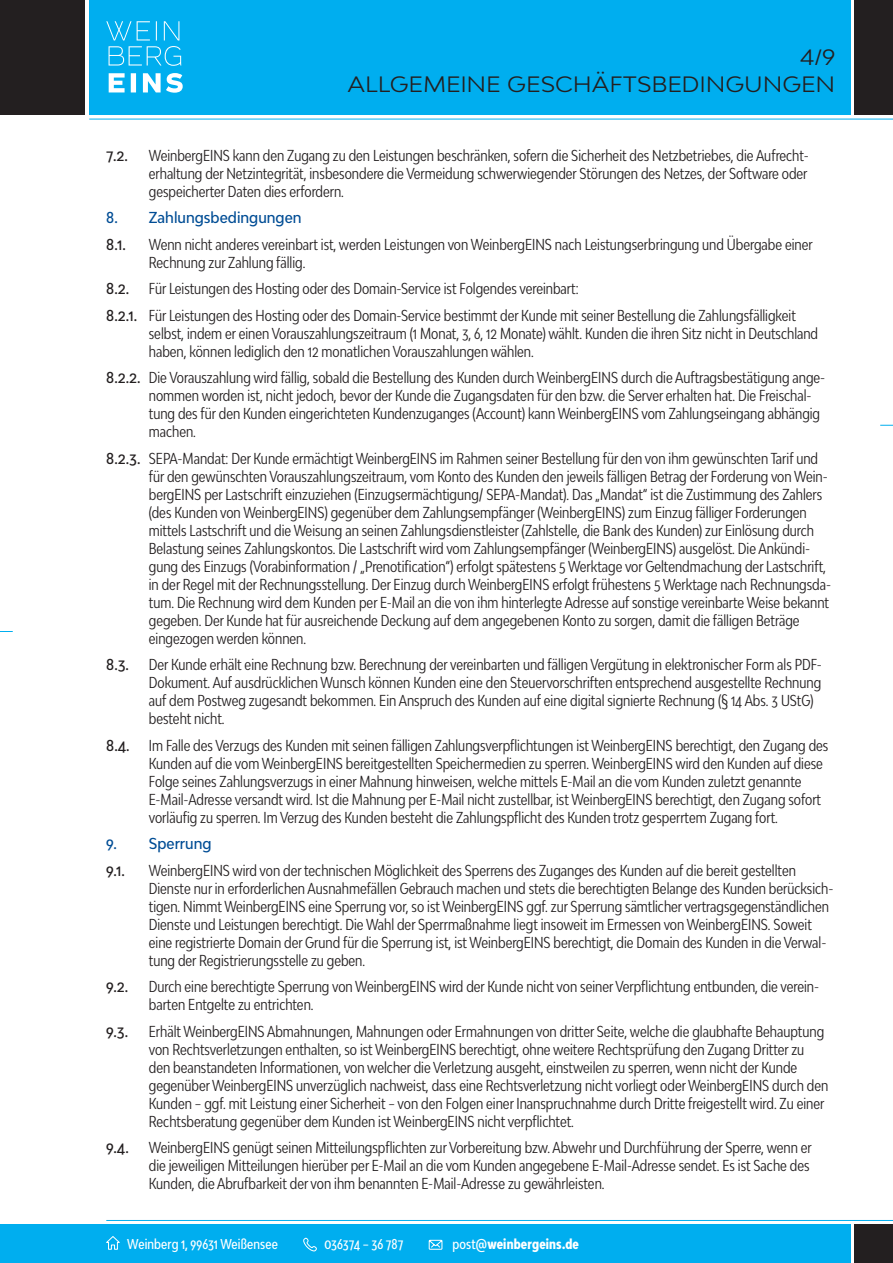
<style>
.page{position:relative;width:893px;height:1263px;background:#fff}
.page>*{position:absolute;margin:0;border:0;box-sizing:border-box;transform-origin:0 0}
.t1{font:expanded 21px "Bw Modelica";color:#231f20}
.t2{font:ultra-condensed 15px/18px "Bw Modelica";color:#231f20}
.t3{font:500 condensed 15px "Bw Modelica";color:#231f20}
.t4{font:500 condensed 15px "Bw Modelica";color:#014d95}
.t5{font:500 ultra-condensed 13.5px "Bw Modelica";letter-spacing:.005em;color:#fff}
.t6{font:800 ultra-condensed 13.5px "Bw Modelica";letter-spacing:.01em;color:#fff}
.s1{font-weight:500;font-stretch:condensed}
.s2{font-weight:500}
</style>
<div class="page">
<div style="left:89px;top:0;width:761px;height:115px;background:#00aeef"></div>
<div style="left:855px;top:1225px;width:38px;height:38px;background:#231f20"></div>
<div style="left:0;top:1225px;width:850px;height:38px;background:#00aeef"></div>
<hr style="left:106px;top:1220px;width:787px;height:1px;background:#00aeef">
<svg style="left:106px;top:1236px;width:14px;height:14px"></svg>
<svg style="left:303px;top:1237px;width:14px;height:15px"></svg>
<svg style="left:428px;top:1239px;width:15px;height:11px"></svg>
<div style="left:855px;top:0;width:38px;height:115px;background:#231f20"></div>
<div style="left:0;top:0;width:85px;height:115px;background:#231f20"></div>
<svg style="left:109px;top:73px;width:74px;height:20px"></svg>
<svg style="left:109px;top:46px;width:72px;height:20px"></svg>
<svg style="left:106px;top:21px;width:73px;height:19px"></svg>
<hr style="left:89px;top:119px;width:804px;height:1px;background:#00aeef">
<svg style="left:880px;top:425px;width:13px;height:1px"></svg>
<svg style="left:0;top:631px;width:13px;height:1px"></svg>
<h1 class="t1" style="left:800px;top:44px;width:37px">4/9</h1>
<h1 class="t1" style="left:348px;top:70px;width:489px">ALLGEMEINE GESCHÄFTSBEDINGUNGEN</h1>
<p class="t3" style="left:106px;top:145px;width:23px">7.2.</p>
<p class="t2" style="left:149px;top:146px;width:661px;text-align:justify">WeinbergEINS kann den Zugang zu den Leistungen beschränken, sofern die Sicherheit des Netzbetriebes, die Aufrecht&shy;erhaltung der Netzintegrität, insbesondere die Vermeidung schwerwiegender Störungen des Netzes, der Software oder gespeicherter Daten dies erfordern.</p>
<p class="t4" style="left:106px;top:208px;width:197px">8. Zahlungsbedingungen</p>
<p class="t3" style="left:106px;top:234px;width:21px">8.1.</p>
<p class="t2" style="left:149px;top:235px;width:665px">Wenn nicht anderes vereinbart ist, werden Leistungen von WeinbergEINS nach Leistungserbringung und Übergabe einer<br>Rechnung zur Zahlung fällig.</p>
<p class="t3" style="left:106px;top:279px;width:24px">8.2.</p>
<p class="t2" style="left:106px;top:275px;width:691px;line-height:26.5px;text-indent:43px">Für Leistungen des Hosting oder des Domain-Service ist Folgendes vereinbart:<br><span class="s1">8.2.1.</span> Für Leistungen des Hosting oder des Domain-Service bestimmt der Kunde mit seiner Bestellung die Zahlungsfälligkeit</p>
<p class="t2" style="left:149px;top:324px;width:671px">selbst, indem er einen Vorauszahlungszeitraum (1 Monat, 3, 6, 12 Monate) wählt. Kunden die ihren Sitz nicht in Deutschland haben, können lediglich den 12 monatlichen Vorauszahlungen wählen.</p>
<p class="t2" style="left:149px;top:368px;width:678px;text-indent:-43px"><span class="s1">8.2.2.</span> Die Vorauszahlung wird fällig, sobald die Bestellung des Kunden durch WeinbergEINS durch die Auftragsbestätigung ange&shy;nommen worden ist, nicht jedoch, bevor der Kunde die Zugangsdaten für den bzw. die Server erhalten hat. Die Freischal&shy;tung des für den Kunden eingerichteten Kundenzuganges (Account) kann WeinbergEINS vom Zahlungseingang abhängig machen.</p>
<p class="t2" style="left:149px;top:449px;width:684px;text-indent:-43px"><span class="s1">8.2.3.</span> SEPA-Mandat: Der Kunde ermächtigt WeinbergEINS im Rahmen seiner Bestellung für den von ihm gewünschten Tarif und für den gewünschten Vorauszahlungszeitraum, vom Konto des Kunden den jeweils fälligen Betrag der Forderung von Wein&shy;bergEINS per Lastschrift einzuziehen (Einzugsermächtigung/ SEPA-Mandat). Das „Mandat“ ist die Zustimmung des Zahlers (des Kunden von WeinbergEINS) gegenüber dem Zahlungsempfänger (WeinbergEINS) zum Einzug fälliger Forderungen mittels Lastschrift und die Weisung an seinen Zahlungsdienstleister (Zahlstelle, die Bank des Kunden) zur Einlösung durch Belastung seines Zahlungskontos. Die Lastschrift wird vom Zahlungsempfänger (WeinbergEINS) ausgelöst. Die Ankündi&shy;gung des Einzugs (Vorabinformation / „Prenotification“) erfolgt spätestens 5 Werktage vor Geltendmachung der Lastschrift, in der Regel mit der Rechnungsstellung. Der Einzug durch WeinbergEINS erfolgt frühestens 5 Werktage nach Rechnungsda&shy;tum. Die Rechnung wird dem Kunden per E-Mail an die von ihm hinterlegte Adresse auf sonstige vereinbarte Weise bekannt gegeben. Der Kunde hat für ausreichende Deckung auf dem angegebenen Konto zu sorgen, damit die fälligen Beträge eingezogen werden können.</p>
<p class="t3" style="left:106px;top:655px;width:24px">8.3.</p>
<p class="t2" style="left:149px;top:655px;width:674px">Der Kunde erhält eine Rechnung bzw. Berechnung der vereinbarten und fälligen Vergütung in elektronischer Form als PDF-Dokument. Auf ausdrücklichen Wunsch können Kunden eine den Steuervorschriften entsprechend ausgestellte Rechnung auf dem Postweg zugesandt bekommen. Ein Anspruch des Kunden auf eine digital signierte Rechnung (§ 14 Abs. 3 UStG) besteht nicht.</p>
<p class="t3" style="left:106px;top:735px;width:25px">8.4.</p>
<p class="t2" style="left:149px;top:736px;width:681px">Im Falle des Verzugs des Kunden mit seinen fälligen Zahlungsverpflichtungen ist WeinbergEINS berechtigt, den Zugang des Kunden auf die vom WeinbergEINS bereitgestellten Speichermedien zu sperren. WeinbergEINS wird den Kunden auf diese Folge seines Zahlungsverzugs in einer Mahnung hinweisen, welche mittels E-Mail an die vom Kunden zuletzt genannte E-Mail-Adresse versandt wird. Ist die Mahnung per E-Mail nicht zustellbar, ist WeinbergEINS berechtigt, den Zugang sofort vorläufig zu sperren. Im Verzug des Kunden besteht die Zahlungspflicht des Kunden trotz gesperrtem Zugang fort.</p>
<p class="t4" style="left:106px;top:834px;width:107px">9. Sperrung</p>
<p class="t3" style="left:106px;top:860px;width:20px">9.1.</p>
<p class="t2" style="left:149px;top:861px;width:686px">WeinbergEINS wird von der technischen Möglichkeit des Sperrens des Zuganges des Kunden auf die bereit gestellten Dienste nur in erforderlichen Ausnahmefällen Gebrauch machen und stets die berechtigten Belange des Kunden berücksich&shy;tigen. Nimmt WeinbergEINS eine Sperrung vor, so ist WeinbergEINS ggf. zur Sperrung sämtlicher vertragsgegenständlichen Dienste und Leistungen berechtigt. Die Wahl der Sperrmaßnahme liegt insoweit im Ermessen von WeinbergEINS. Soweit eine registrierte Domain der Grund für die Sperrung ist, ist WeinbergEINS berechtigt, die Domain des Kunden in die Verwal&shy;tung der Registrierungsstelle zu geben.</p>
<p class="t3" style="left:106px;top:977px;width:23px">9.2.</p>
<p class="t2" style="left:149px;top:977px;width:672px">Durch eine berechtigte Sperrung von WeinbergEINS wird der Kunde nicht von seiner Verpflichtung entbunden, die verein&shy;barten Entgelte zu entrichten.</p>
<p class="t3" style="left:106px;top:1021px;width:23px">9.3.</p>
<p class="t2" style="left:149px;top:1022px;width:681px">Erhält WeinbergEINS Abmahnungen, Mahnungen oder Ermahnungen von dritter Seite, welche die glaubhafte Behauptung von Rechtsverletzungen enthalten, so ist WeinbergEINS berechtigt, ohne weitere Rechtsprüfung den Zugang Dritter zu den beanstandeten Informationen, von welcher die Verletzung ausgeht, einstweilen zu sperren, wenn nicht der Kunde gegenüber WeinbergEINS unverzüglich nachweist, dass eine Rechtsverletzung nicht vorliegt oder WeinbergEINS durch den Kunden – ggf. mit Leistung einer Sicherheit – von den Folgen einer Inanspruchnahme durch Dritte freigestellt wird. Zu einer Rechtsberatung gegenüber dem Kunden ist WeinbergEINS nicht verpflichtet.</p>
<p class="t3" style="left:106px;top:1138px;width:24px">9.4.</p>
<p class="t2" style="left:149px;top:1138px;width:664px">WeinbergEINS genügt seinen Mitteilungspflichten zur Vorbereitung bzw. Abwehr und Durchführung der Sperre, wenn er die jeweiligen Mitteilungen hierüber per E-Mail an die vom Kunden angegebene E-Mail-Adresse sendet. Es ist Sache des<br>Kunden, die Abrufbarkeit der von ihm benannten E-Mail-Adresse zu gewährleisten.</p>
<p class="t5" style="left:127px;top:1235px;width:152px">Weinberg 1, 99631 Weißensee</p>
<p class="t5" style="left:324px;top:1235px;width:81px">036374 – 36 787</p>
<p class="t6" style="left:452px;top:1235px;width:128px"><span class="s2">post@</span>weinbergeins.de</p>
</div>
